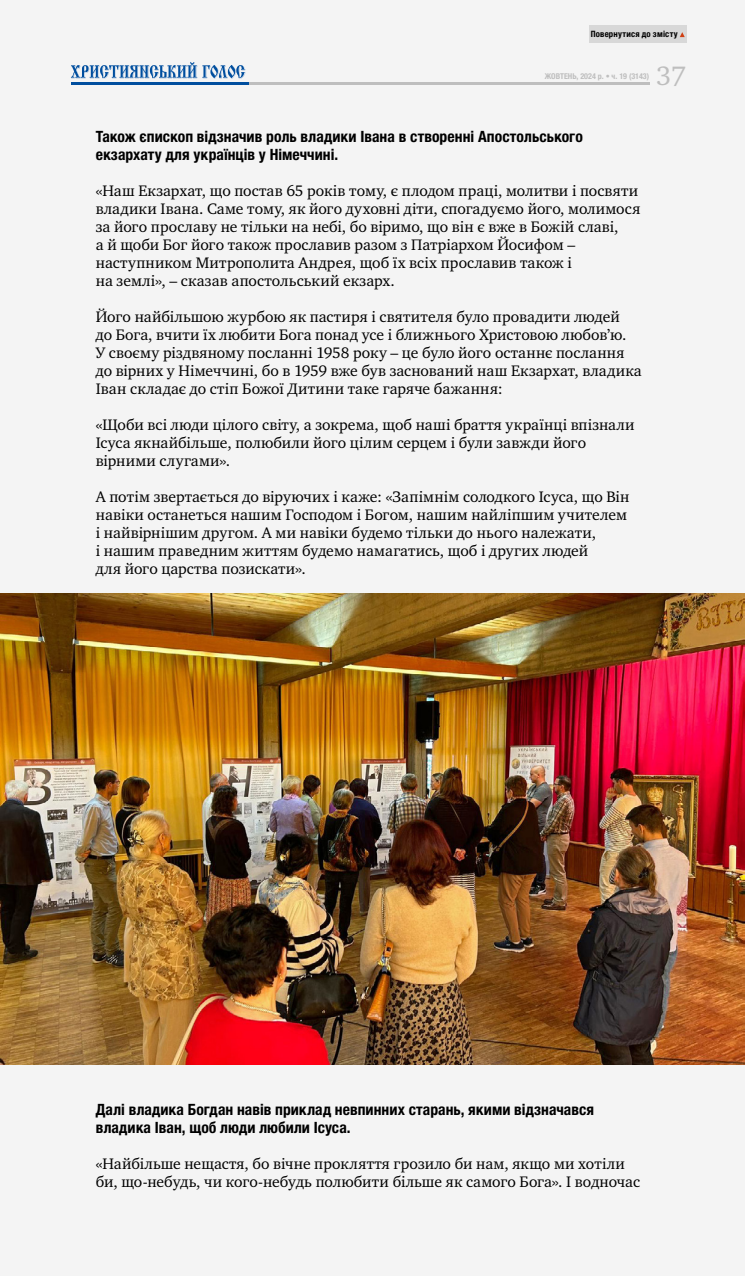
<style>
.page{position:relative;width:745px;height:1276px;background:#fff}
.page>*{position:absolute;margin:0;border:0;box-sizing:border-box;transform-origin:0 0}
.t1{font:27.38px "Charter C";color:#bebebe}
.t2{font:15.62px/18px "Charter C";letter-spacing:.005em;color:#000}
.t3{font:700 condensed 15.62px/18px "Helvetica Neue LTCYR";color:#000}
.t4{font:700 condensed 8.75px "Helvetica Neue LTCYR";letter-spacing:.025em;color:#000}
.t5{font:700 condensed 8px "Helvetica Neue LTCYR";color:#bebebe}
</style>
<div class="page">
<div style="left:0;top:0;width:744px;height:1276px;background:#f4f4f4"></div>
<hr style="left:71px;top:82px;width:577px;height:3px;background:#bebebe">
<hr style="left:71px;top:82px;width:177px;height:3px;background:#004e9e">
<svg style="left:71px;top:62px;width:174px;height:17px"></svg>
<div style="left:588px;top:25px;width:98px;height:18px;background:#d8d8d8"></div>
<svg style="left:680px;top:32px;width:4px;height:5px"></svg>
<img style="left:0;top:593px;width:744px;height:471px">
<p class="t4" style="left:590px;top:29px;width:88px">Повернутися до змісту</p>
<p class="t5" style="left:544px;top:71px;width:106px">ЖОВТЕНЬ, 2024 р. • ч. 19 (3143)</p>
<h1 class="t1" style="left:656px;top:61px;width:31px">37</h1>
<p class="t3" style="left:96px;top:128px;width:488px">Також єпископ відзначив роль владики Івана в створенні Апостольського екзархату для українців у Німеччині.</p>
<p class="t2" style="left:96px;top:182px;width:545px">«Наш Екзархат, що постав 65 років тому, є плодом праці, молитви і посвяти владики Івана. Саме тому, як його духовні діти, спогадуємо його, молимося за його прославу не тільки на небі, бо віримо, що він є вже в Божій славі,<br>а й щоби Бог його також прославив разом з Патріархом Йосифом – наступником Митрополита Андрея, щоб їх всіх прославив також і<br>на землі», – сказав апостольський екзарх.</p>
<p class="t2" style="left:96px;top:308px;width:547px">Його найбільшою журбою як пастиря і святителя було провадити людей<br>до Бога, вчити їх любити Бога понад усе і ближнього Христовою любов’ю.<br>У своєму різдвяному посланні 1958 року – це було його останнє послання до вірних у Німеччині, бо в 1959 вже був заснований наш Екзархат, владика Іван складає до стіп Божої Дитини таке гаряче бажання:</p>
<p class="t2" style="left:96px;top:416px;width:540px">«Щоби всі люди цілого світу, а зокрема, щоб наші браття українці впізнали<br>Ісуса якнайбільше, полюбили його цілим серцем і були завжди його вірними слугами».</p>
<p class="t2" style="left:96px;top:488px;width:535px">А потім звертається до віруючих і каже: «Запімнім солодкого Ісуса, що Він навіки останеться нашим Господом і Богом, нашим найліпшим учителем і найвірнішим другом. А ми навіки будемо тільки до нього належати,<br>і нашим праведним життям будемо намагатись, щоб і других людей<br>для його царства позискати».</p>
<p class="t3" style="left:96px;top:1100px;width:499px">Далі владика Богдан навів приклад невпинних старань, якими відзначався владика Іван, щоб люди любили Ісуса.</p>
<p class="t2" style="left:96px;top:1154px;width:545px">«Найбільше нещастя, бо вічне прокляття грозило би нам, якщо ми хотіли би, що-небудь, чи кого-небудь полюбити більше як самого Бога». І водночас</p>
</div>
